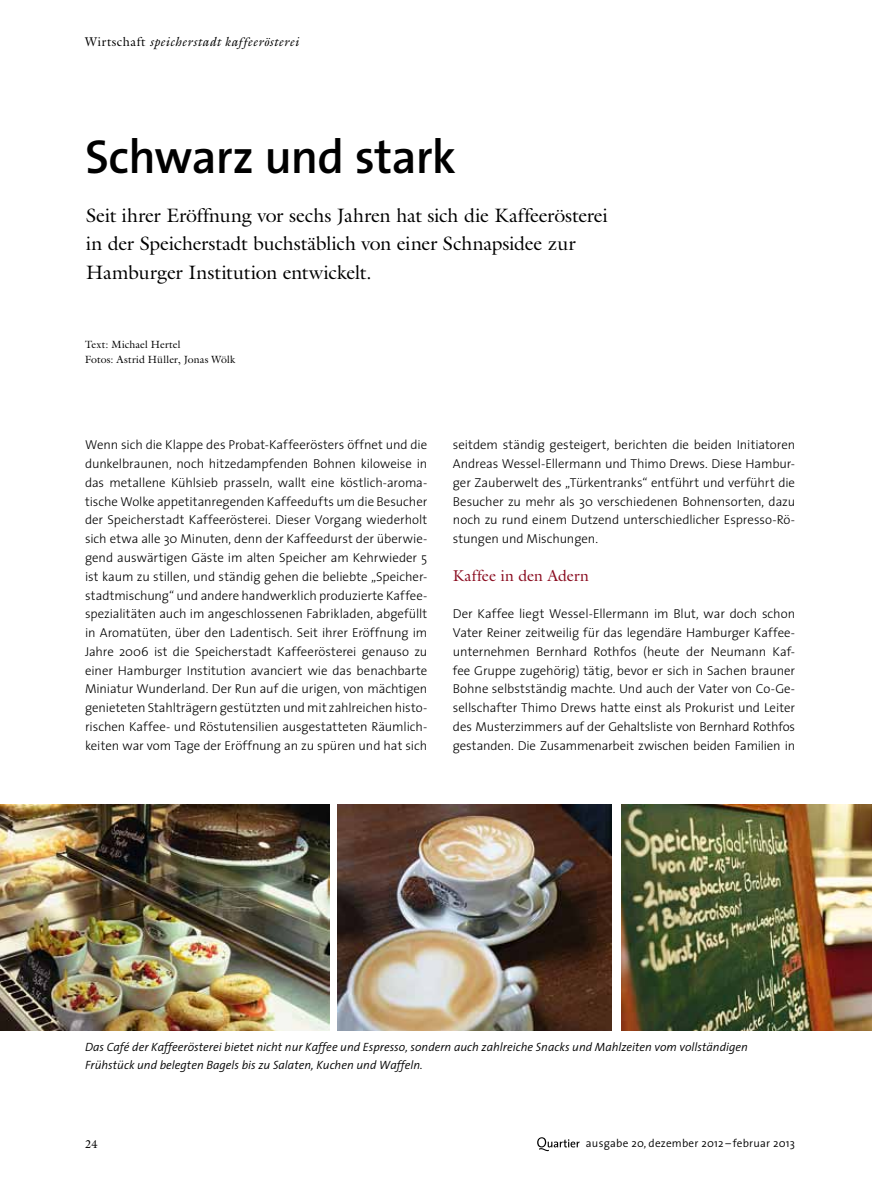
<style>
.page{position:relative;width:893px;height:1191px;background:#fff}
.page>*{position:absolute;margin:0;border:0;box-sizing:border-box;transform-origin:0 0}
.t1{font:600 47.85px "The Sans";letter-spacing:-.015em;color:#000}
.t2{font:19.5px/28.5px "Galliard";letter-spacing:-.01em;color:#000}
.t3{font:15.75px "Galliard";letter-spacing:.005em;color:#8a0b1f}
.t4{font:300 12.9px/18.8px "The Sans";letter-spacing:-.01em;color:#000;text-align:justify}
.t5{font:italic 12.75px "Galliard";letter-spacing:.035em;color:#000}
.t6{font:italic 300 12px/17.2px "The Sans";color:#000}
.t7{font:11.4px "Galliard";color:#000}
.t8{font:300 11.25px "The Sans";letter-spacing:.02em;color:#000}
.t9{font:10.5px/14.2px "Galliard";letter-spacing:.01em;color:#000}
.s1{font-style:normal}
</style>
<div class="page">
<svg style="left:537px;top:1137px;width:43px;height:14px"></svg>
<img style="left:0;top:804px;width:330px;height:227px">
<img style="left:338px;top:804px;width:274px;height:227px">
<img style="left:621px;top:804px;width:251px;height:227px">
<p class="t5" style="left:85px;top:33px;width:215px"><span class="s1">Wirtschaft</span> speicherstadt kaffeerösterei</p>
<h1 class="t1" style="left:85px;top:117px;width:373px">Schwarz und stark</h1>
<h2 class="t2" style="left:86px;top:201px;width:523px">Seit ihrer Eröffnung vor sechs Jahren hat sich die Kaffeerösterei in der Speicherstadt buchstäblich von einer Schnapsidee zur<br>Hamburger Institution entwickelt.</h2>
<p class="t9" style="left:85px;top:337px;width:152px">Text: Michael Hertel<br>Fotos: Astrid Hüller, Jonas Wölk</p>
<p class="t4" style="left:85px;top:435px;width:344px">Wenn sich die Klappe des Probat-Kaffeerösters öffnet und die dunkelbraunen, noch hitzedampfenden Bohnen kiloweise in das metallene Kühlsieb prasseln, wallt eine köstlich-aroma&shy;tische Wolke appetitanregenden Kaffeedufts um die Besucher der Speicherstadt Kaffeerösterei. Dieser Vorgang wiederholt sich etwa alle 30 Minuten, denn der Kaffeedurst der überwie&shy;gend auswärtigen Gäste im alten Speicher am Kehrwieder 5 ist kaum zu stillen, und ständig gehen die beliebte „Speicher&shy;stadtmischung“ und andere handwerklich produzierte Kaffee&shy;spezialitäten auch im angeschlossenen Fabrikladen, abgefüllt in Aromatüten, über den Ladentisch. Seit ihrer Eröffnung im Jahre 2006 ist die Speicherstadt Kaffeerösterei genauso zu einer Hamburger Institution avanciert wie das benachbarte Miniatur Wunderland. Der Run auf die urigen, von mächtigen genieteten Stahlträgern gestützten und mit zahlreichen histo&shy;rischen Kaffee- und Röstutensilien ausgestatteten Räumlich&shy;keiten war vom Tage der Eröffnung an zu spüren und hat sich</p>
<p class="t4" style="left:453px;top:435px;width:344px">seitdem ständig gesteigert, berichten die beiden Initiatoren Andreas Wessel-Ellermann und Thimo Drews. Diese Hambur&shy;ger Zauberwelt des „Türkentranks“ entführt und verführt die Besucher zu mehr als 30 verschiedenen Bohnensorten, dazu noch zu rund einem Dutzend unterschiedlicher Espresso-Rö&shy;stungen und Mischungen.</p>
<p class="t3" style="left:453px;top:565px;width:137px">Kaffee in den Adern</p>
<p class="t4" style="left:453px;top:604px;width:344px">Der Kaffee liegt Wessel-Ellermann im Blut, war doch schon Vater Reiner zeitweilig für das legendäre Hamburger Kaffee&shy;unternehmen Bernhard Rothfos (heute der Neumann Kaf&shy;fee Gruppe zugehörig) tätig, bevor er sich in Sachen brauner Bohne selbstständig machte. Und auch der Vater von Co-Ge&shy;sellschafter Thimo Drews hatte einst als Prokurist und Leiter des Musterzimmers auf der Gehaltsliste von Bernhard Rothfos gestanden. Die Zusammenarbeit zwischen beiden Familien in</p>
<p class="t6" style="left:85px;top:1038px;width:664px">Das Café der Kaffeerösterei bietet nicht nur Kaffee und Espresso, sondern auch zahlreiche Snacks und Mahlzeiten vom vollständigen<br>Frühstück und belegten Bagels bis zu Salaten, Kuchen und Waffeln.</p>
<p class="t7" style="left:85px;top:1136px;width:14px">24</p>
<p class="t8" style="left:586px;top:1134px;width:211px">ausgabe 20, dezember 2012 – februar 2013</p>
</div>
